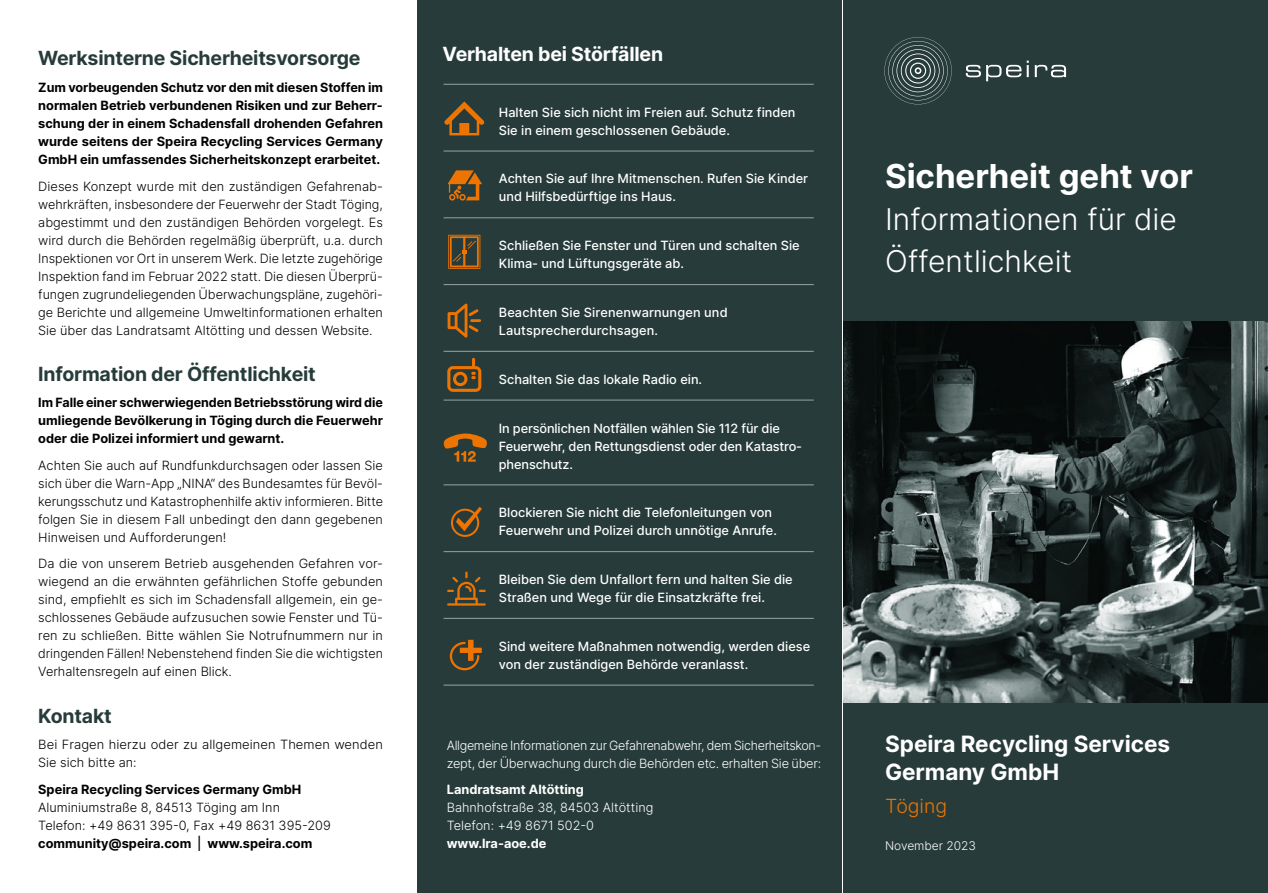
<style>
.page{position:relative;width:1268px;height:893px;background:#fff}
.page>*{position:absolute;margin:0;border:0;box-sizing:border-box;transform-origin:0 0}
.t1{font:700 33px "Inter";color:#fff}
.t2{font:300 30px/42px "Inter";color:#fff}
.t3{font:700 22.5px/28.5px "Inter";color:#fff}
.t4{font:700 19.5px "Inter";letter-spacing:-.01em;color:#273c3a}
.t5{font:700 19.5px "Inter";letter-spacing:-.01em;color:#fff}
.t6{font:300 19.5px "Inter";color:#ee7402}
.t7{font:300 12.75px/18px "Inter";color:#000;text-align:justify}
.t8{font:500 12.75px/18px "Inter";color:#fff}
.t9{font:700 12.75px/18px "Inter";color:#000;text-align:justify}
.t10{font:300 12.75px/18px "Inter";letter-spacing:-.02em;color:#fff}
.t11{font:300 12.75px/18px "Inter";color:#fff}
.t12{font:700 12.75px "Inter";color:#fff}
.t13{font:300 12px "Inter";color:#fff}
.s1{font-weight:700}
.s2{font-weight:500}
</style>
<div class="page">
<div style="left:842px;top:0;width:425px;height:893px;background:#273c3a"></div>
<svg style="left:965px;top:61px;width:100px;height:20px"></svg>
<svg style="left:884px;top:37px;width:67px;height:67px"></svg>
<img style="left:843px;top:321px;width:424px;height:381px">
<div style="left:417px;top:0;width:425px;height:893px;background:#273c3a"></div>
<hr style="left:443px;top:84px;width:370px;height:1px;background:#909e9d">
<hr style="left:443px;top:151px;width:370px;height:1px;background:#909e9d">
<hr style="left:443px;top:217px;width:370px;height:1px;background:#909e9d">
<hr style="left:443px;top:284px;width:370px;height:1px;background:#909e9d">
<hr style="left:443px;top:351px;width:370px;height:1px;background:#909e9d">
<hr style="left:443px;top:400px;width:370px;height:1px;background:#909e9d">
<hr style="left:443px;top:484px;width:370px;height:1px;background:#909e9d">
<hr style="left:443px;top:551px;width:370px;height:1px;background:#909e9d">
<hr style="left:443px;top:618px;width:370px;height:1px;background:#909e9d">
<hr style="left:443px;top:685px;width:370px;height:1px;background:#909e9d">
<svg style="left:447px;top:170px;width:35px;height:31px"></svg>
<svg style="left:448px;top:235px;width:32px;height:34px"></svg>
<svg style="left:444px;top:101px;width:40px;height:34px"></svg>
<svg style="left:447px;top:303px;width:34px;height:35px"></svg>
<svg style="left:447px;top:358px;width:34px;height:34px"></svg>
<svg style="left:443px;top:433px;width:44px;height:29px"></svg>
<svg style="left:447px;top:571px;width:38px;height:35px"></svg>
<svg style="left:451px;top:507px;width:31px;height:30px"></svg>
<svg style="left:449px;top:640px;width:32px;height:31px"></svg>
<hr style="left:842px;top:0;width:1px;height:893px;background:#fff">
<h3 class="t4" style="left:38px;top:44px;width:324px">Werksinterne Sicherheitsvorsorge</h3>
<p class="t9" style="left:38px;top:78px;width:346px">Zum vorbeugenden Schutz vor den mit diesen Stoffen im normalen Betrieb verbundenen Risiken und zur Beherr&shy;schung der in einem Schadensfall drohenden Gefahren wurde seitens der Speira Recycling Services Germany GmbH ein umfassendes Sicherheitskonzept erarbeitet.</p>
<p class="t7" style="left:38px;top:177px;width:346px">Dieses Konzept wurde mit den zuständigen Gefahrenab&shy;wehrkräften, insbesondere der Feuerwehr der Stadt Töging, abgestimmt und den zuständigen Behörden vorgelegt. Es wird durch die Behörden regelmäßig überprüft, u.a. durch Inspektionen vor Ort in unserem Werk. Die letzte zugehörige Inspektion fand im Februar 2022 statt. Die diesen Überprü&shy;fungen zugrundeliegenden Überwachungspläne, zugehöri&shy;ge Berichte und allgemeine Umweltinformationen erhalten Sie über das Landratsamt Altötting und dessen Website.</p>
<h3 class="t4" style="left:38px;top:359px;width:279px">Information der Öffentlichkeit</h3>
<p class="t9" style="left:38px;top:394px;width:346px">Im Falle einer schwerwiegenden Betriebsstörung wird die umliegende Bevölkerung in Töging durch die Feuerwehr oder die Polizei informiert und gewarnt.</p>
<p class="t7" style="left:38px;top:456px;width:346px">Achten Sie auch auf Rundfunkdurchsagen oder lassen Sie sich über die Warn-App „NINA“ des Bundesamtes für Bevöl&shy;kerungsschutz und Katastrophenhilfe aktiv informieren. Bitte folgen Sie in diesem Fall unbedingt den dann gegebenen Hinweisen und Aufforderungen!</p>
<p class="t7" style="left:38px;top:555px;width:346px">Da die von unserem Betrieb ausgehenden Gefahren vor&shy;wiegend an die erwähnten gefährlichen Stoffe gebunden sind, empfiehlt es sich im Schadensfall allgemein, ein ge&shy;schlossenes Gebäude aufzusuchen sowie Fenster und Tü&shy;ren zu schließen. Bitte wählen Sie Notrufnummern nur in dringenden Fällen! Nebenstehend finden Sie die wichtigsten Verhaltensregeln auf einen Blick.</p>
<h3 class="t4" style="left:38px;top:701px;width:75px">Kontakt</h3>
<p class="t7" style="left:38px;top:735px;width:346px">Bei Fragen hierzu oder zu allgemeinen Themen wenden<br>Sie sich bitte an:</p>
<p class="t9" style="left:38px;top:780px;width:265px">Speira Recycling Services Germany GmbH</p>
<p class="t7" style="left:38px;top:798px;width:294px;text-align:left">Aluminiumstraße 8, 84513 Töging am Inn<br>Telefon: +49 8631 395-0, Fax +49 8631 395-209 <span class="s1">community@speira.com</span> <span class="s2">|</span> <span class="s1">www.speira.com</span></p>
<h3 class="t5" style="left:442px;top:40px;width:222px">Verhalten bei Störfällen</h3>
<p class="t8" style="left:499px;top:103px;width:298px">Halten Sie sich nicht im Freien auf. Schutz finden<br>Sie in einem geschlossenen Gebäude.</p>
<p class="t8" style="left:499px;top:170px;width:311px">Achten Sie auf Ihre Mitmenschen. Rufen Sie Kinder und Hilfsbedürftige ins Haus.</p>
<p class="t8" style="left:499px;top:236px;width:302px">Schließen Sie Fenster und Türen und schalten Sie<br>Klima- und Lüftungsgeräte ab.</p>
<p class="t8" style="left:499px;top:303px;width:230px">Beachten Sie Sirenenwarnungen und<br>Lautsprecherdurchsagen.</p>
<p class="t8" style="left:499px;top:370px;width:205px">Schalten Sie das lokale Radio ein.</p>
<p class="t8" style="left:499px;top:419px;width:305px">In persönlichen Notfällen wählen Sie 112 für die<br>Feuerwehr, den Rettungsdienst oder den Katastro&shy;phenschutz.</p>
<p class="t8" style="left:499px;top:503px;width:279px">Blockieren Sie nicht die Telefonleitungen von<br>Feuerwehr und Polizei durch unnötige Anrufe.</p>
<p class="t8" style="left:499px;top:570px;width:295px">Bleiben Sie dem Unfallort fern und halten Sie die<br>Straßen und Wege für die Einsatzkräfte frei.</p>
<p class="t8" style="left:499px;top:637px;width:313px">Sind weitere Maßnahmen notwendig, werden diese von der zuständigen Behörde veranlasst.</p>
<p class="t10" style="left:446px;top:736px;width:376px">Allgemeine Informationen zur Gefahrenabwehr, dem Sicherheitskon&shy;zept, der Überwachung durch die Behörden etc. erhalten Sie über:</p>
<p class="t12" style="left:446px;top:780px;width:139px">Landratsamt Altötting</p>
<p class="t11" style="left:446px;top:798px;width:208px">Bahnhofstraße 38, 84503 Altötting<br>Telefon: +49 8671 502-0</p>
<p class="t12" style="left:446px;top:834px;width:101px">www.lra-aoe.de</p>
<h1 class="t1" style="left:884px;top:152px;width:309px">Sicherheit geht vor</h1>
<h2 class="t2" style="left:884px;top:197px;width:293px">Informationen für die<br>Öffentlichkeit</h2>
<h3 class="t3" style="left:884px;top:729px;width:286px">Speira Recycling Services<br>Germany GmbH</h3>
<h3 class="t6" style="left:884px;top:791px;width:64px">Töging</h3>
<p class="t13" style="left:884px;top:837px;width:93px">November 2023</p>
</div>
